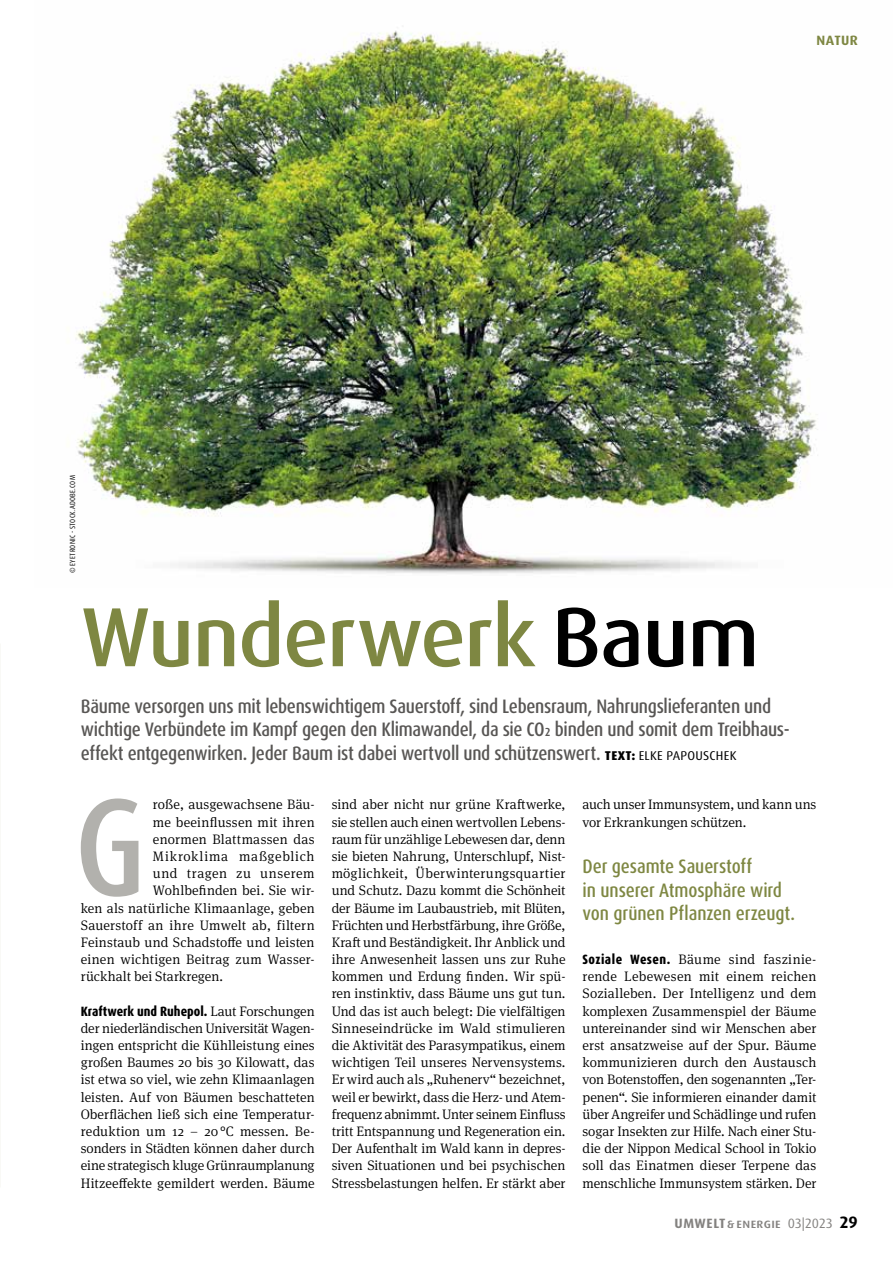
<style>
.page{position:relative;width:893px;height:1263px;background:#fff}
.page>*{position:absolute;margin:0;border:0;box-sizing:border-box;transform-origin:0 0}
.t1{font:500 condensed 138.75px "Dax Pro";color:#b2b1ad}
.t2{font:500 84px "Dax Pro";letter-spacing:-.015em;color:#7e8742}
.t3{font:500 condensed 19.5px/23.4px "Dax Pro";letter-spacing:-.015em;color:#585654}
.t4{font:500 condensed 19.5px/23.4px "Dax Pro";letter-spacing:-.005em;color:#7e8742}
.t5{font:300 13.8px/17.2px "Meta Serif Pro";letter-spacing:.005em;color:#000;text-align:justify}
.t6{font:300 13.8px "Meta Serif Pro";letter-spacing:.045em;color:#000}
.t7{font:300 13.8px "Meta Serif Pro";letter-spacing:.035em;color:#000}
.t8{font:800 condensed 13.5px "Dax Pro";color:#000}
.t9{font:500 13.5px "Dax Pro";letter-spacing:.025em;color:#848280}
.t10{font:700 13.5px "Dax Pro";letter-spacing:.035em;color:#7e8742}
.t11{font:condensed 7.5px "Dax Pro";letter-spacing:.035em;color:#000}
.s1{color:#000}
.s2{font-weight:800;font-stretch:normal;font-size:12.75px;color:#000}
.s3{font-weight:400;font-stretch:normal;font-size:12.75px;color:#000}
.s4{font-family:"Meta Serif Pro";font-weight:300;font-stretch:normal;font-size:13.8px}
.s5{font-family:"Dax Pro";font-weight:800;font-stretch:condensed;font-size:13.5px}
.s6{font-weight:700}
.s7{font-weight:400}
.s8{font-weight:700;font-size:16.5px;color:#000}
</style>
<div class="page">
<img style="left:75px;top:30px;width:743px;height:544px">
<p class="t10" style="left:817px;top:32px;width:43px">NATUR</p>
<p class="t11" style="left:68px;top:573px;width:99px;rotate:-90deg">© EYETRONIC - STOCK.ADOBE.COM</p>
<h2 class="t2" style="left:81px;top:583px;width:680px">Wunderwerk <span class="s1">Baum</span></h2>
<p class="t3" style="left:81px;top:695px;width:708px">Bäume versorgen uns mit lebenswichtigem Sauerstoff, sind Lebensraum, Nahrungslieferanten und wichtige Verbündete im Kampf gegen den Klimawandel, da sie CO2 binden und somit dem Treibhaus&shy;effekt entgegenwirken. Jeder Baum ist dabei wertvoll und schützenswert. <span class="s2">TEXT:</span> <span class="s3">ELKE PAPOUSCHEK</span></p>
<h1 class="t1" style="left:74px;top:758px;width:74px">G</h1>
<p class="t5" style="left:153px;top:795px;width:163px">roße, ausgewachsene Bäu-</p>
<p class="t5" style="left:153px;top:812px;width:163px">me beeinflussen mit ihren</p>
<p class="t5" style="left:153px;top:830px;width:163px">enormen Blattmassen das</p>
<p class="t6" style="left:153px;top:846px;width:163px">Mikroklima maßgeblich</p>
<p class="t7" style="left:153px;top:863px;width:163px">und tragen zu unserem</p>
<p class="t5" style="left:153px;top:881px;width:163px">Wohlbefinden bei. Sie wir-</p>
<p class="t5" style="left:81px;top:898px;width:235px">ken als natürliche Klimaanlage, geben</p>
<p class="t5" style="left:81px;top:916px;width:235px">Sauerstoff an ihre Umwelt ab, filtern</p>
<p class="t5" style="left:81px;top:933px;width:235px">Feinstaub und Schadstoffe und leisten</p>
<p class="t5" style="left:81px;top:950px;width:235px">einen wichtigen Beitrag zum Wasser-</p>
<p class="t5" style="left:81px;top:967px;width:144px">rückhalt bei Starkregen.</p>
<p class="t8" style="left:81px;top:1002px;width:235px">Kraftwerk und Ruhepol. <span class="s4">Laut Forschungen</span></p>
<p class="t5" style="left:81px;top:1019px;width:235px">der niederländischen Universität Wagen&shy;ingen entspricht die Kühlleistung eines großen Baumes 20 bis 30 Kilowatt, das ist etwa so viel, wie zehn Klimaanlagen leisten. Auf von Bäumen beschatteten Oberflächen ließ sich eine Temperatur&shy;reduktion um 12 – 20 °C messen. Be&shy;sonders in Städten können daher durch eine strategisch kluge Grünraumplanung Hitzeeffekte gemildert werden. Bäume</p>
<p class="t5" style="left:332px;top:795px;width:235px">sind aber nicht nur grüne Kraftwerke, sie stellen auch einen wertvollen Lebens&shy;raum für unzählige Lebewesen dar, denn sie bieten Nahrung, Unterschlupf, Nist&shy;möglichkeit, Überwinterungsquartier und Schutz. Dazu kommt die Schönheit der Bäume im Laubaustrieb, mit Blüten, Früchten und Herbstfärbung, ihre Größe, Kraft und Beständigkeit. Ihr Anblick und ihre Anwesenheit lassen uns zur Ruhe kommen und Erdung finden. Wir spü&shy;ren instinktiv, dass Bäume uns gut tun.<br>Und das ist auch belegt: Die vielfältigen Sinneseindrücke im Wald stimulieren die Aktivität des Parasympatikus, einem wichtigen Teil unseres Nervensystems.<br>Er wird auch als „Ruhenerv“ bezeichnet, weil er bewirkt, dass die Herz- und Atem&shy;frequenz abnimmt. Unter seinem Einfluss tritt Entspannung und Regeneration ein.<br>Der Aufenthalt im Wald kann in depres&shy;siven Situationen und bei psychischen Stressbelastungen helfen. Er stärkt aber</p>
<p class="t5" style="left:583px;top:795px;width:235px">auch unser Immunsystem, und kann uns vor Erkrankungen schützen.</p>
<h3 class="t4" style="left:583px;top:855px;width:214px">Der gesamte Sauerstoff<br>in unserer Atmosphäre wird von grünen Pflanzen erzeugt.</h3>
<p class="t5" style="left:583px;top:950px;width:235px"><span class="s5">Soziale Wesen.</span> Bäume sind faszinie&shy;rende Lebewesen mit einem reichen Sozialleben. Der Intelligenz und dem komplexen Zusammenspiel der Bäume untereinander sind wir Menschen aber erst ansatzweise auf der Spur. Bäume kommunizieren durch den Austausch von Botenstoffen, den sogenannten „Ter&shy;penen“. Sie informieren einander damit über Angreifer und Schädlinge und rufen sogar Insekten zur Hilfe. Nach einer Stu&shy;die der Nippon Medical School in Tokio soll das Einatmen dieser Terpene das menschliche Immunsystem stärken. Der</p>
<p class="t9" style="left:674px;top:1215px;width:185px"><span class="s6">UMWELT</span>&amp; energie <span class="s7">03|2023</span> <span class="s8">29</span></p>
</div>
